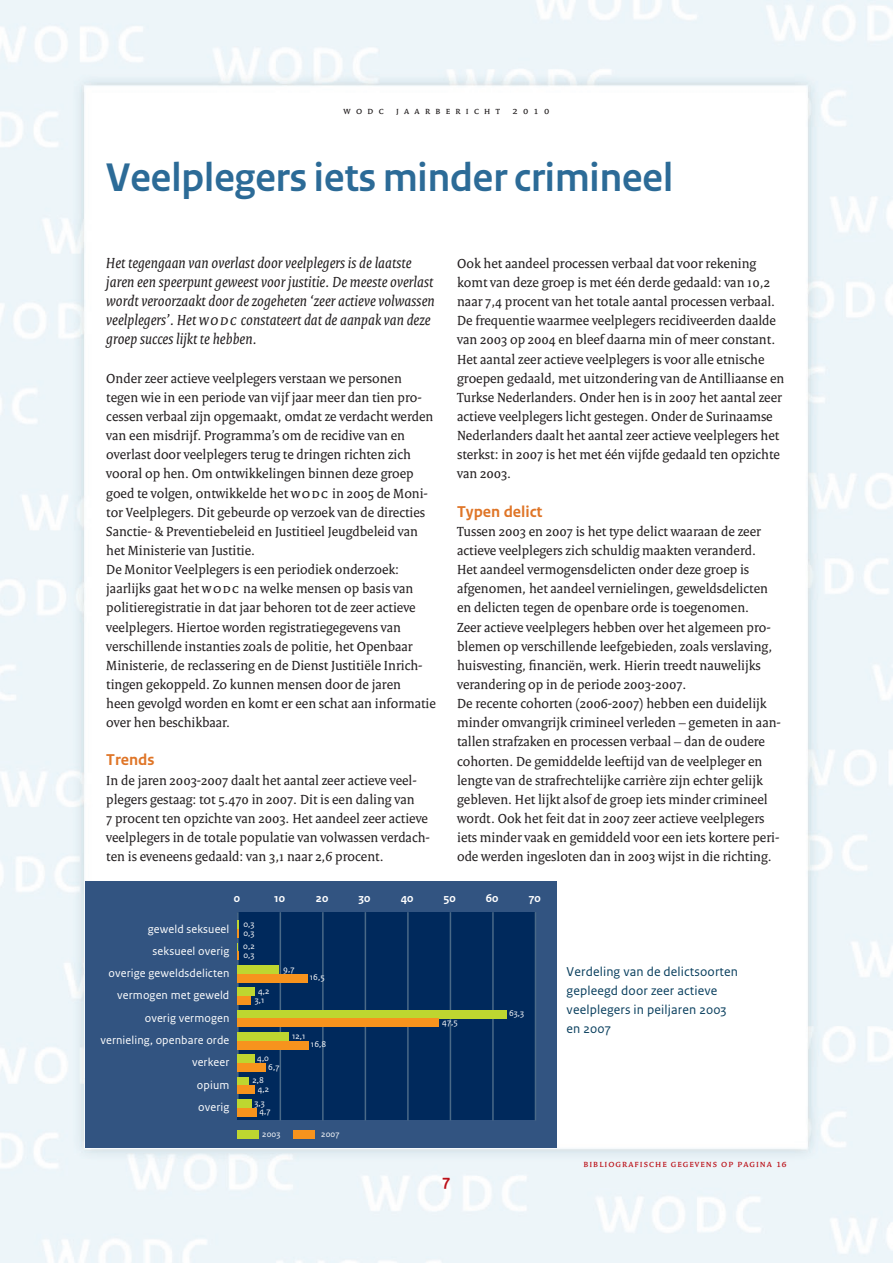
<style>
.page{position:relative;width:893px;height:1263px;background:#fff}
.page>*{position:absolute;margin:0;border:0;box-sizing:border-box;transform-origin:0 0}
.t1{font:700 42px "Rijksoverheid Sans Heading";color:#2c6b97}
.t2{font:700 16.5px "Rijksoverheid Sans Text";color:#df7527}
.t3{font:700 16.5px "Rijksoverheid Sans Text";color:#bb1018}
.t4{font:italic 15.75px/19.2px "Rijksoverheid Serif";letter-spacing:.01em;color:#231f20}
.t5{font:14.25px/19.2px "Rijksoverheid Serif";color:#231f20}
.t6{font:13.5px/19.2px "Rijksoverheid Sans Text";letter-spacing:.01em;color:#083e5d}
.t7{font:12px/22.4px "Rijksoverheid Sans Text";letter-spacing:.01em;color:#fff;text-align:right}
.t8{font:700 12px "Rijksoverheid Sans Text";letter-spacing:.01em;color:#fff}
.t9{font:10.5px "Rijksoverheid Serif";letter-spacing:.1em;color:#bb1018}
.t10{font:10.5px "Rijksoverheid Serif";letter-spacing:.5em;color:#231f20}
.t11{font:9px "Rijksoverheid Sans Text";letter-spacing:.01em;color:#fff}
</style>
<div class="page">
<div style="left:85px;top:881px;width:472px;height:267px;background:#325481"></div>
<div style="left:237px;top:912px;width:298px;height:208px;background:#00295c"></div>
<hr style="left:237px;top:912px;width:2px;height:204px;background:#4a6987">
<hr style="left:280px;top:912px;width:1px;height:208px;background:#4a6987">
<hr style="left:322px;top:912px;width:2px;height:208px;background:#4a6987">
<hr style="left:365px;top:912px;width:1px;height:208px;background:#4a6987">
<hr style="left:407px;top:912px;width:2px;height:208px;background:#4a6987">
<hr style="left:450px;top:912px;width:1px;height:208px;background:#4a6987">
<hr style="left:492px;top:912px;width:2px;height:208px;background:#4a6987">
<hr style="left:535px;top:912px;width:1px;height:208px;background:#4a6987">
<div style="left:237px;top:1010px;width:269px;height:8px;background:#bed630"></div>
<div style="left:237px;top:1032px;width:51px;height:9px;background:#bed630"></div>
<div style="left:237px;top:1054px;width:17px;height:9px;background:#bed630"></div>
<div style="left:237px;top:1077px;width:12px;height:8px;background:#bed630"></div>
<div style="left:237px;top:1099px;width:14px;height:9px;background:#bed630"></div>
<div style="left:293px;top:1130px;width:22px;height:8px;background:#f7931d"></div>
<div style="left:237px;top:988px;width:18px;height:8px;background:#bed630"></div>
<div style="left:237px;top:965px;width:41px;height:9px;background:#bed630"></div>
<div style="left:237px;top:1018px;width:202px;height:9px;background:#f7931d"></div>
<div style="left:237px;top:1041px;width:71px;height:8px;background:#f7931d"></div>
<div style="left:237px;top:1063px;width:29px;height:8px;background:#f7931d"></div>
<div style="left:237px;top:1085px;width:18px;height:9px;background:#f7931d"></div>
<div style="left:237px;top:1108px;width:20px;height:8px;background:#f7931d"></div>
<div style="left:237px;top:1130px;width:21px;height:8px;background:#bed630"></div>
<div style="left:237px;top:996px;width:13px;height:9px;background:#f7931d"></div>
<div style="left:237px;top:974px;width:70px;height:8px;background:#f7931d"></div>
<svg style="left:237px;top:921px;width:1px;height:39px"></svg>
<p class="t10" style="left:344px;top:104px;width:207px">wodc jaarbericht 2010</p>
<h1 class="t1" style="left:106px;top:154px;width:568px">Veelplegers iets minder crimineel</h1>
<p class="t4" style="left:106px;top:253px;width:330px">Het tegengaan van overlast door veelplegers is de laatste jaren een speerpunt geweest voor justitie. De meeste overlast wordt veroorzaakt door de zogeheten ‘zeer actieve volwassen veelplegers’. Het wodc constateert dat de aanpak van deze groep succes lijkt te hebben.</p>
<p class="t5" style="left:106px;top:368px;width:331px">Onder zeer actieve veelplegers verstaan we personen tegen wie in een periode van vijf jaar meer dan tien pro&shy;cessen verbaal zijn opgemaakt, omdat ze verdacht werden van een misdrijf. Programma’s om de recidive van en overlast door veelplegers terug te dringen richten zich vooral op hen. Om ontwikkelingen binnen deze groep goed te volgen, ontwikkelde het wodc in 2005 de Moni&shy;tor Veelplegers. Dit gebeurde op verzoek van de directies Sanctie- &amp; Preventiebeleid en Justitieel Jeugdbeleid van het Ministerie van Justitie.<br>De Monitor Veelplegers is een periodiek onderzoek: jaarlijks gaat het wodc na welke mensen op basis van politieregistratie in dat jaar behoren tot de zeer actieve veelplegers. Hiertoe worden registratiegegevens van verschillende instanties zoals de politie, het Openbaar Ministerie, de reclassering en de Dienst Justitiële Inrich&shy;tingen gekoppeld. Zo kunnen mensen door de jaren<br>heen gevolgd worden en komt er een schat aan informatie over hen beschikbaar.</p>
<p class="t2" style="left:106px;top:751px;width:50px">Trends</p>
<p class="t5" style="left:106px;top:770px;width:325px">In de jaren 2003-2007 daalt het aantal zeer actieve veel&shy;plegers gestaag: tot 5.470 in 2007. Dit is een daling van<br>7 procent ten opzichte van 2003. Het aandeel zeer actieve veelplegers in de totale populatie van volwassen verdach&shy;ten is eveneens gedaald: van 3,1 naar 2,6 procent.</p>
<p class="t5" style="left:457px;top:254px;width:329px">Ook het aandeel processen verbaal dat voor rekening komt van deze groep is met één derde gedaald: van 10,2 naar 7,4 procent van het totale aantal processen verbaal.<br>De frequentie waarmee veelplegers recidiveerden daalde van 2003 op 2004 en bleef daarna min of meer constant.<br>Het aantal zeer actieve veelplegers is voor alle etnische groepen gedaald, met uitzondering van de Antilliaanse en Turkse Nederlanders. Onder hen is in 2007 het aantal zeer actieve veelplegers licht gestegen. Onder de Surinaamse Nederlanders daalt het aantal zeer actieve veelplegers het sterkst: in 2007 is het met één vijfde gedaald ten opzichte van 2003.</p>
<p class="t2" style="left:457px;top:502px;width:87px">Typen delict</p>
<p class="t5" style="left:457px;top:521px;width:325px">Tussen 2003 en 2007 is het type delict waaraan de zeer actieve veelplegers zich schuldig maakten veranderd.<br>Het aandeel vermogensdelicten onder deze groep is afgenomen, het aandeel vernielingen, geweldsdelicten en delicten tegen de openbare orde is toegenomen.<br>Zeer actieve veelplegers hebben over het algemeen pro&shy;blemen op verschillende leefgebieden, zoals verslaving, huisvesting, financiën, werk. Hierin treedt nauwelijks verandering op in de periode 2003-2007.<br>De recente cohorten (2006-2007) hebben een duidelijk minder omvangrijk crimineel verleden – gemeten in aan&shy;tallen strafzaken en processen verbaal – dan de oudere cohorten. De gemiddelde leeftijd van de veelpleger en lengte van de strafrechtelijke carrière zijn echter gelijk gebleven. Het lijkt alsof de groep iets minder crimineel wordt. Ook het feit dat in 2007 zeer actieve veelplegers iets minder vaak en gemiddeld voor een iets kortere peri&shy;ode werden ingesloten dan in 2003 wijst in die richting.</p>
<p class="t8" style="left:234px;top:891px;width:8px">0</p>
<p class="t8" style="left:274px;top:891px;width:12px">10</p>
<p class="t8" style="left:316px;top:891px;width:14px">20</p>
<p class="t8" style="left:359px;top:891px;width:13px">30</p>
<p class="t8" style="left:401px;top:891px;width:14px">40</p>
<p class="t8" style="left:443px;top:891px;width:14px">50</p>
<p class="t8" style="left:486px;top:891px;width:14px">60</p>
<p class="t8" style="left:529px;top:891px;width:14px">70</p>
<p class="t7" style="left:100px;top:917px;width:130px">geweld seksueel<br>seksueel overig<br>overige geweldsdelicten vermogen met geweld overig vermogen vernieling, openbare orde verkeer<br>opium<br>overig</p>
<p class="t11" style="left:243px;top:919px;width:13px">0,3</p>
<p class="t11" style="left:243px;top:941px;width:13px">0,2</p>
<p class="t11" style="left:243px;top:927px;width:13px">0,3</p>
<p class="t11" style="left:243px;top:950px;width:13px">0,3</p>
<p class="t11" style="left:258px;top:986px;width:13px">4,2</p>
<p class="t11" style="left:255px;top:994px;width:11px">3,1</p>
<p class="t11" style="left:283px;top:964px;width:13px">9,7</p>
<p class="t11" style="left:310px;top:972px;width:16px">16,5</p>
<p class="t11" style="left:292px;top:1030px;width:15px">12,1</p>
<p class="t11" style="left:311px;top:1039px;width:17px">16,8</p>
<p class="t11" style="left:257px;top:1053px;width:13px">4,0</p>
<p class="t11" style="left:252px;top:1075px;width:13px">2,8</p>
<p class="t11" style="left:254px;top:1097px;width:12px">3,3</p>
<p class="t11" style="left:268px;top:1061px;width:13px">6,7</p>
<p class="t11" style="left:258px;top:1084px;width:13px">4,2</p>
<p class="t11" style="left:259px;top:1106px;width:13px">4,7</p>
<p class="t11" style="left:262px;top:1128px;width:20px">2003</p>
<p class="t11" style="left:321px;top:1129px;width:20px">2007</p>
<p class="t11" style="left:442px;top:1017px;width:17px">47,5</p>
<p class="t11" style="left:509px;top:1008px;width:17px">63,3</p>
<p class="t3" style="left:443px;top:1172px;width:9px">7</p>
<p class="t6" style="left:567px;top:962px;width:173px">Verdeling van de delictsoorten gepleegd door zeer actieve veelplegers in peiljaren 2003 en 2007</p>
<p class="t9" style="left:583px;top:1158px;width:205px">bibliografische gegevens op pagina 16</p>
</div>
